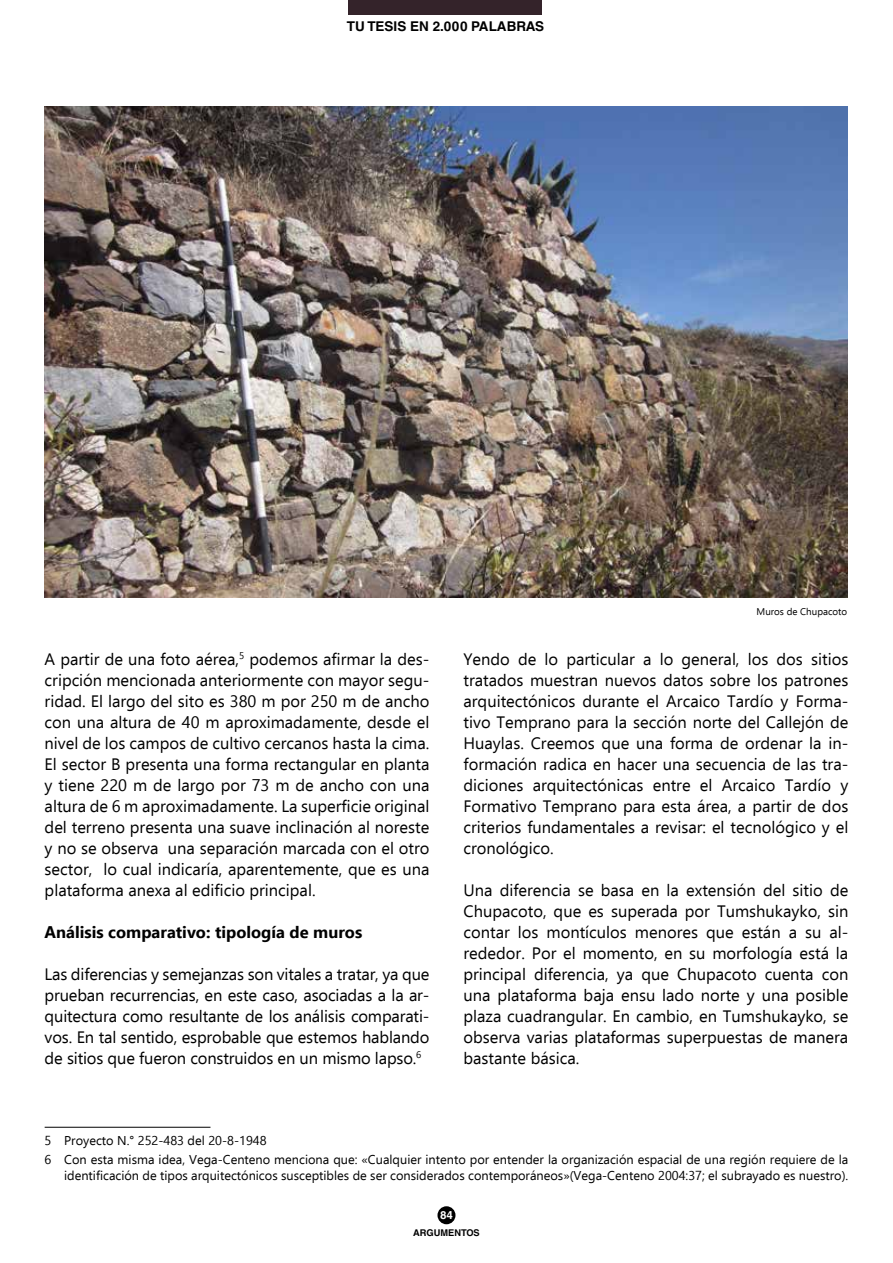
<style>
.page{position:relative;width:893px;height:1263px;background:#fff}
.page>*{position:absolute;margin:0;border:0;box-sizing:border-box;transform-origin:0 0}
.t1{font:16.5px/21px "Ebrima";color:#000;text-align:justify}
.t2{font:700 16.5px "Ebrima";color:#000}
.t3{font:700 13.5px "Helvetica LT Std";color:#000}
.t4{font:12.75px/19.5px "Ebrima";color:#000}
.t5{font:700 11.25px "Helvetica World";color:#fff}
.t6{font:9.75px "Ebrima";color:#000}
.t7{font:700 9.3px "Helvetica LT Std";color:#000}
</style>
<div class="page">
<div style="left:437px;top:1206px;width:18px;height:18px;background:#000;border-radius:50%"></div>
<div style="left:348px;top:0;width:194px;height:15px;background:#34232a"></div>
<img style="left:45px;top:106px;width:802px;height:491px">
<hr style="left:45px;top:1127px;width:165px;height:1px;background:#000">
<p class="t3" style="left:347px;top:18px;width:199px">TU TESIS EN 2.000 PALABRAS</p>
<p class="t6" style="left:757px;top:605px;width:92px">Muros de Chupacoto</p>
<p class="t1" style="left:45px;top:648px;width:386px">A partir de una foto aérea,<sup>5</sup> podemos afirmar la des&shy;cripción mencionada anteriormente con mayor segu&shy;ridad. El largo del sito es 380 m por 250 m de ancho con una altura de 40 m aproximadamente, desde el nivel de los campos de cultivo cercanos hasta la cima.<br>El sector B presenta una forma rectangular en planta y tiene 220 m de largo por 73 m de ancho con una altura de 6 m aproximadamente. La superficie original del terreno presenta una suave inclinación al noreste y no se observa una separación marcada con el otro sector, lo cual indicaría, aparentemente, que es una plataforma anexa al edificio principal.</p>
<p class="t2" style="left:45px;top:920px;width:319px">Análisis comparativo: tipología de muros</p>
<p class="t1" style="left:45px;top:963px;width:386px">Las diferencias y semejanzas son vitales a tratar, ya que prueban recurrencias, en este caso, asociadas a la ar&shy;quitectura como resultante de los análisis comparati&shy;vos. En tal sentido, esprobable que estemos hablando de sitios que fueron construidos en un mismo lapso.<sup>6</sup></p>
<p class="t1" style="left:463px;top:648px;width:386px">Yendo de lo particular a lo general, los dos sitios tratados muestran nuevos datos sobre los patrones arquitectónicos durante el Arcaico Tardío y Forma&shy;tivo Temprano para la sección norte del Callejón de Huaylas. Creemos que una forma de ordenar la in&shy;formación radica en hacer una secuencia de las tra&shy;diciones arquitectónicas entre el Arcaico Tardío y Formativo Temprano para esta área, a partir de dos criterios fundamentales a revisar: el tecnológico y el cronológico.</p>
<p class="t1" style="left:463px;top:879px;width:386px">Una diferencia se basa en la extensión del sitio de Chupacoto, que es superada por Tumshukayko, sin contar los montículos menores que están a su al&shy;rededor. Por el momento, en su morfología está la principal diferencia, ya que Chupacoto cuenta con una plataforma baja ensu lado norte y una posible plaza cuadrangular. En cambio, en Tumshukayko, se observa varias plataformas superpuestas de manera bastante básica.</p>
<p class="t4" style="left:45px;top:1130px;width:805px">5 Proyecto N.° 252-483 del 20-8-1948<br>6 Con esta misma idea, Vega-Centeno menciona que: «Cualquier intento por entender la organización espacial de una región requiere de la</p>
<p class="t4" style="left:64px;top:1165px;width:786px">identificación de tipos arquitectónicos susceptibles de ser considerados contemporáneos»(Vega-Centeno 2004:37; el subrayado es nuestro).</p>
<p class="t5" style="left:440px;top:1209px;width:14px">84</p>
<p class="t7" style="left:413px;top:1227px;width:68px">ARGUMENTOS</p>
</div>
